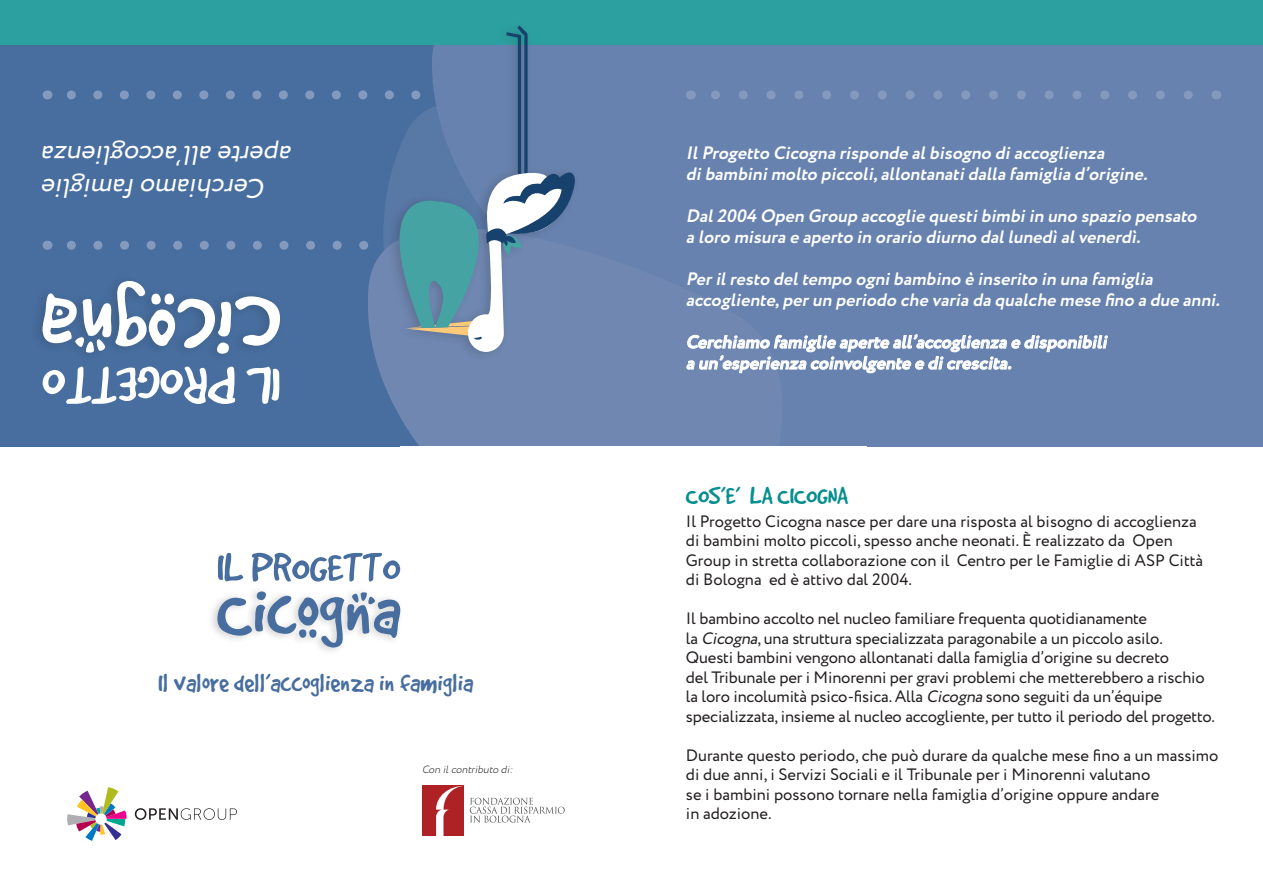
<style>
.page{position:relative;width:1263px;height:893px;background:#fff}
.page>*{position:absolute;margin:0;border:0;box-sizing:border-box;transform-origin:0 0}
.t1{font:28.5px "Good Dog Plain";color:#476e9f}
.t2{font:italic 27px/33px "Circe";color:#fff;text-align:right}
.t3{font:27px "Good Dog Plain";color:#068f8e}
.t4{font:italic 700 18px/21px "Circe";color:#fff}
.t5{font:16.5px/19.5px "Circe";letter-spacing:-.01em;color:#231f20}
.t6{font:italic 300 10.5px "Circe";color:#231f20}
.s1{font-style:italic}
</style>
<div class="page">
<div style="left:631px;top:0;width:632px;height:446px;background:#6782ae"></div>
<div style="left:0;top:0;width:629px;height:446px;background:#476e9f"></div>
<div style="left:580px;top:45px;width:51px;height:116px;background:#6782ae"></div>
<div style="left:359px;top:161px;width:383px;height:286px;background:#6f87b1"></div>
<div style="left:0;top:0;width:1263px;height:45px;background:#2ca0a0"></div>
<div style="left:387px;top:19px;width:193px;height:344px;background:#231f20;opacity:.2"></div>
<svg style="left:43px;top:26px;width:535px;height:328px"></svg>
<svg style="left:43px;top:367px;width:236px;height:37px"></svg>
<svg style="left:711px;top:90px;width:477px;height:9px"></svg>
<div style="left:400px;top:446px;width:467px;height:107px;background:#fff"></div>
<svg style="left:686px;top:334px;width:422px;height:39px"></svg>
<svg style="left:67px;top:787px;width:60px;height:54px"></svg>
<svg style="left:135px;top:808px;width:102px;height:12px"></svg>
<div style="left:422px;top:786px;width:42px;height:50px;background:#ae2226"></div>
<svg style="left:436px;top:786px;width:26px;height:50px"></svg>
<svg style="left:470px;top:798px;width:95px;height:25px"></svg>
<svg style="left:217px;top:591px;width:183px;height:56px"></svg>
<svg style="left:218px;top:553px;width:182px;height:28px"></svg>
<h2 class="t2" style="left:292px;top:204px;width:258px;rotate:-180deg">Cerchiamo famiglie aperte all’accoglienza</h2>
<h1 class="t1" style="left:158px;top:669px;width:316px">Il valore dell’accoglienza in famiglia</h1>
<p class="t6" style="left:422px;top:762px;width:95px">Con ilcontributo di:</p>
<p class="t4" style="left:686px;top:143px;width:468px">IlProgetto Cicognarisponde albisogno diaccoglienza dibambinimolto piccoli,allontanatidallafamigliad’origine.</p>
<p class="t4" style="left:686px;top:206px;width:517px">Dal2004 Open Group accoglie questibimbiin uno spazio pensato aloro misurae aperto in orario diurno dallunedìalvenerdì.</p>
<p class="t4" style="left:686px;top:269px;width:540px">Perilresto deltempo ognibambino è inserito in unafamiglia accogliente,perun periodo che variadaqualche mese fino adue anni.</p>
<p class="t4" style="left:686px;top:332px;width:427px">Cerchiamo famiglie aperte all’accoglienzae disponibili aun’esperienzacoinvolgente e dicrescita.</p>
<h2 class="t3" style="left:686px;top:482px;width:163px">COS’E’È LA CICOGNA</h2>
<p class="t5" style="left:686px;top:512px;width:519px">Il Progetto Cicogna nasce per dare una risposta al bisogno di accoglienza di bambini molto piccoli, spesso anche neonati. È realizzato da Open Group in stretta collaborazione con il Centro per le Famiglie di ASP Città di Bologna ed è attivo dal 2004.</p>
<p class="t5" style="left:686px;top:609px;width:531px">Il bambino accolto nel nucleo familiare frequenta quotidianamente<br>la <span class="s1">Cicogna</span>, una struttura specializzata paragonabile a un piccolo asilo.<br>Questi bambini vengono allontanati dalla famiglia d’origine su decreto<br>del Tribunale per i Minorenni per gravi problemi che metterebbero a rischio la loro incolumità psico-fisica. Alla <span class="s1">Cicogna</span>sono seguiti da un’équipe specializzata, insieme al nucleo accogliente, per tutto il periodo del progetto.</p>
<p class="t5" style="left:686px;top:746px;width:534px">Durante questo periodo, che può durare da qualche mese fino a un massimo di due anni, i Servizi Sociali e il Tribunale per i Minorenni valutano<br>se i bambini possono tornare nella famiglia d’origine oppure andare<br>in adozione.</p>
</div>
